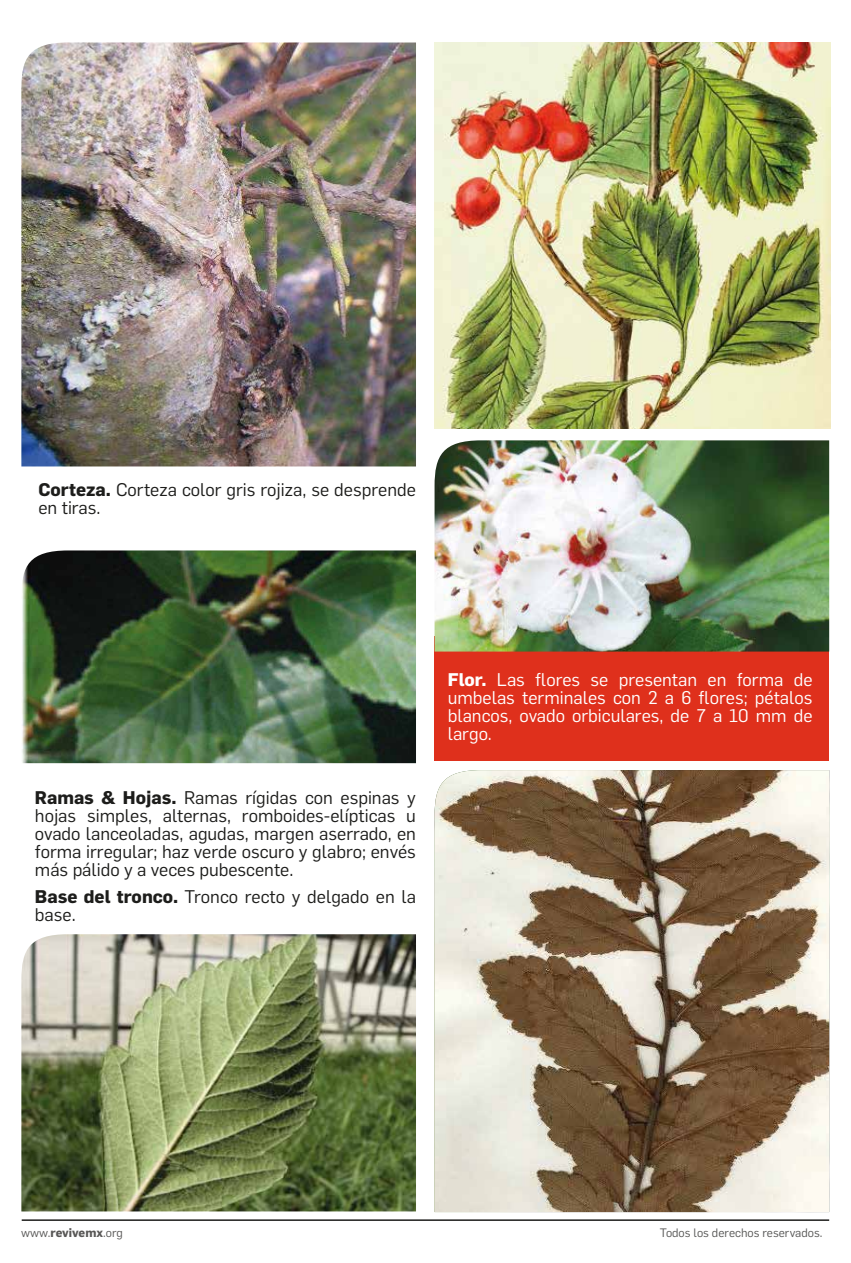
<style>
.page{position:relative;width:851px;height:1263px;background:#fff}
.page>*{position:absolute;margin:0;border:0;box-sizing:border-box;transform-origin:0 0}
.t1{font:18px/18px "Flama";color:#1d1d1b}
.t2{font:18px/18px "Flama";color:#fff;text-align:justify}
.t3{font:12px "Flama";color:#575756}
.t4{font:12px "Flama";color:#585756}
.s1{font-weight:700}
</style>
<div class="page">
<div style="left:434px;top:636px;width:395px;height:124px;background:#df301c"></div>
<img style="left:21px;top:42px;width:395px;height:424px">
<img style="left:434px;top:770px;width:395px;height:442px">
<img style="left:21px;top:934px;width:395px;height:277px">
<img style="left:22px;top:550px;width:394px;height:213px">
<img style="left:434px;top:440px;width:395px;height:211px">
<hr style="left:22px;top:1219px;width:807px;height:2px;background:#1d1d1b">
<img style="left:434px;top:42px;width:396px;height:386px">
<p class="t1" style="left:38px;top:480px;width:379px"><span class="s1">Corteza.</span> Corteza color gris rojiza, se desprende en tiras.</p>
<p class="t1" style="left:35px;top:787px;width:382px;text-align:justify"><span class="s1">Ramas &amp; Hojas.</span> Ramas rígidas con espinas y hojas simples, alternas, romboides-elípticas u ovado lanceoladas, agudas, margen aserrado, en forma irregular; haz verde oscuro y glabro; envés más pálido y a veces pubescente.</p>
<p class="t1" style="left:35px;top:886px;width:382px"><span class="s1">Base del tronco.</span> Tronco recto y delgado en la base.</p>
<p class="t2" style="left:447px;top:669px;width:366px"><span class="s1">Flor.</span> Las flores se presentan en forma de umbelas terminales con 2 a 6 flores; pétalos blancos, ovado orbiculares, de 7 a 10 mm de largo.</p>
<p class="t4" style="left:21px;top:1224px;width:103px">www.<span class="s1">revivemx</span>.org</p>
<p class="t3" style="left:659px;top:1224px;width:164px">Todos los derechos reservados.</p>
</div>
